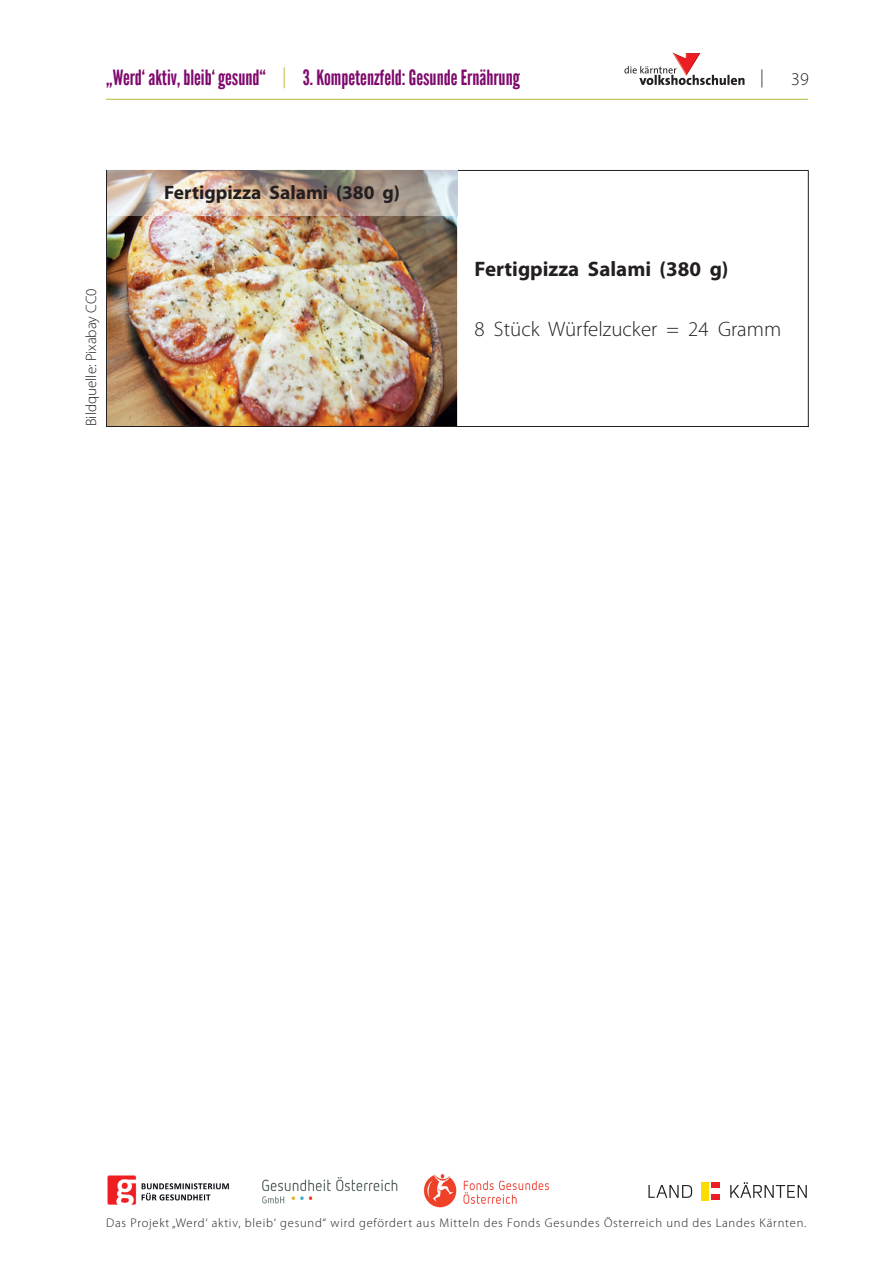
<style>
.page{position:relative;width:893px;height:1263px;background:#fff}
.page>*{position:absolute;margin:0;border:0;box-sizing:border-box;transform-origin:0 0}
.t1{font:21px "League Gothic Extended";color:#7e0a6d}
.t2{font:300 21px "Myriad Pro";color:#231f20}
.t3{font:700 21px "Myriad Pro";color:#231f20}
.t4{font:700 19.5px "Myriad Pro";color:#231f20}
.t5{font:300 18px "Myriad Pro";color:#231f20}
.t6{font:300 15px "Myriad Pro";color:#231f20}
.t7{font:300 12.6px "Myriad Pro";letter-spacing:.06em;color:#231f20}
.s1{font-family:"Myriad Pro";font-weight:300;color:#baba3a}
</style>
<div class="page">
<hr style="left:106px;top:99px;width:702px;height:1px;background:#baba3a">
<img style="left:672px;top:52px;width:29px;height:14px">
<svg style="left:624px;top:66px;width:120px;height:19px"></svg>
<img style="left:107px;top:1174px;width:442px;height:33px">
<svg style="left:648px;top:1182px;width:159px;height:16px"></svg>
<div style="left:711px;top:1182px;width:9px;height:6px;background:#ee1d23"></div>
<div style="left:711px;top:1194px;width:9px;height:6px;background:#ee1d23"></div>
<div style="left:701px;top:1182px;width:7px;height:18px;background:#ffdc01"></div>
<hr style="left:106px;top:170px;width:351px;height:1px;background:#231f20">
<hr style="left:106px;top:171px;width:1px;height:255px;background:#231f20">
<hr style="left:457px;top:170px;width:352px;height:1px;background:#231f20">
<hr style="left:808px;top:171px;width:1px;height:255px;background:#231f20">
<hr style="left:106px;top:426px;width:351px;height:1px;background:#231f20">
<hr style="left:457px;top:426px;width:352px;height:1px;background:#231f20">
<img style="left:107px;top:215px;width:350px;height:211px">
<img style="left:107px;top:171px;width:350px;height:44px">
<h1 class="t1" style="left:106px;top:65px;width:415px">„Werd‘ aktiv, bleib‘ gesund“ <span class="s1">|</span> 3. Kompetenzfeld: Gesunde Ernährung</h1>
<h3 class="t5" style="left:760px;top:67px;width:5px">|</h3>
<h3 class="t5" style="left:791px;top:69px;width:19px">39</h3>
<p class="t6" style="left:83px;top:426px;width:139px;rotate:-90deg">Bildquelle: Pixabay CC0</p>
<h2 class="t4" style="left:164px;top:181px;width:237px">Fertigpizza Salami (380 g)</h2>
<h1 class="t3" style="left:474px;top:257px;width:256px">Fertigpizza Salami (380 g)</h1>
<h1 class="t2" style="left:474px;top:318px;width:308px">8 Stück Würfelzucker = 24 Gramm</h1>
<p class="t7" style="left:106px;top:1216px;width:702px">Das Projekt „Werd‘ aktiv, bleib‘ gesund“ wird gefördert aus Mitteln des Fonds Gesundes Österreich und des Landes Kärnten.</p>
</div>
